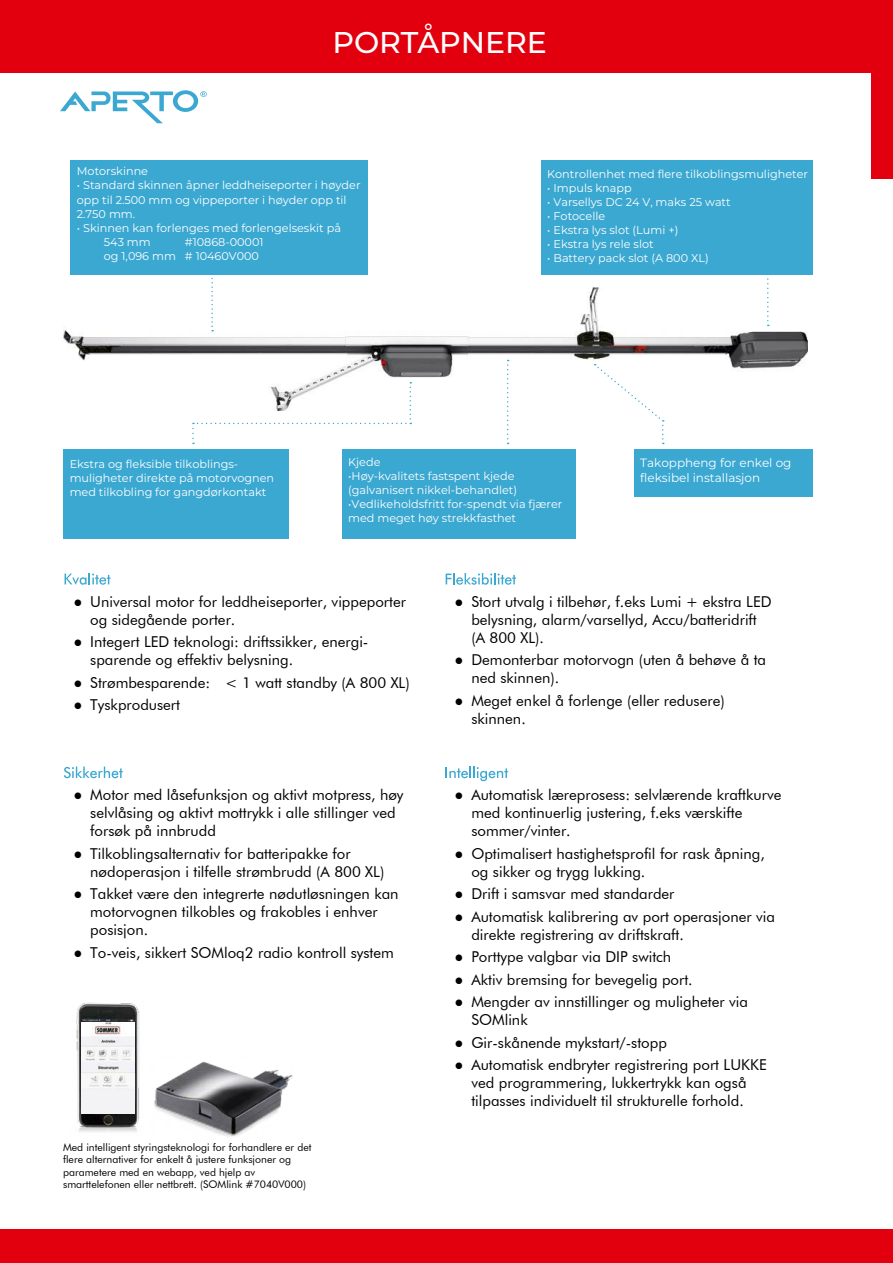
<style>
.page{position:relative;width:893px;height:1263px;background:#fff}
.page>*{position:absolute;margin:0;border:0;box-sizing:border-box;transform-origin:0 0}
.t1{font:500 30px "Montserrat";color:#fff}
.t2{font:15px/18px "Futura BT";color:#000}
.t3{font:12px/15px "Montserrat";color:#fff}
.t4{font:11.25px/14.1px "Montserrat";color:#fff}
.t5{font:10.5px/12.6px "Futura BT";color:#000}
.s1{font-family:"Times New Roman"}
</style>
<div class="page">
<div style="left:0;top:0;width:893px;height:72px;background:#e2000f"></div>
<div style="left:872px;top:0;width:21px;height:179px;background:#e2000f"></div>
<img style="left:63px;top:287px;width:744px;height:97px">
<img style="left:79px;top:1127px;width:58px;height:5px">
<img style="left:76px;top:1002px;width:64px;height:125px">
<img style="left:82px;top:1022px;width:52px;height:91px">
<img style="left:154px;top:1061px;width:139px;height:76px">
<div style="left:0;top:1229px;width:893px;height:34px;background:#e2000f"></div>
<div style="left:63px;top:450px;width:226px;height:89px;background:#3ba8d2"></div>
<div style="left:342px;top:450px;width:234px;height:89px;background:#3ba8d2"></div>
<svg style="left:65px;top:573px;width:46px;height:12px"></svg>
<div style="left:71px;top:160px;width:297px;height:115px;background:#3ba8d2"></div>
<div style="left:634px;top:450px;width:178px;height:47px;background:#3ba8d2"></div>
<div style="left:541px;top:160px;width:271px;height:115px;background:#3ba8d2"></div>
<svg style="left:64px;top:766px;width:59px;height:12px"></svg>
<svg style="left:446px;top:573px;width:70px;height:12px"></svg>
<svg style="left:446px;top:766px;width:62px;height:15px"></svg>
<svg style="left:211px;top:277px;width:2px;height:54px"></svg>
<svg style="left:767px;top:278px;width:2px;height:48px"></svg>
<svg style="left:192px;top:382px;width:219px;height:62px"></svg>
<svg style="left:507px;top:360px;width:2px;height:84px"></svg>
<svg style="left:595px;top:364px;width:69px;height:80px"></svg>
<svg style="left:60px;top:90px;width:147px;height:33px"></svg>
<h1 class="t1" style="left:332px;top:24px;width:216px">PORTÅPNERE</h1>
<p class="t4" style="left:77px;top:164px;width:73px">Motorskinne</p>
<p class="t4" style="left:77px;top:178px;width:285px">• Standard skinnen åpner leddheiseporter i høyder opp til 2.500 mm og vippeporter i høyder opp til<br>2.750 mm.</p>
<p class="t4" style="left:104px;top:221px;width:239px;text-indent:-27px">• Skinnen kan forlenges med forlengelseskit på<br>543 mm</p>
<p class="t4" style="left:104px;top:235px;width:161px;text-indent:81px">#10868-00001 og 1,096 mm # 10460V000</p>
<p class="t4" style="left:547px;top:166px;width:262px">Kontrollenhet med flere tilkoblingsmuligheter</p>
<p class="t4" style="left:547px;top:180px;width:86px">• Impuls knapp</p>
<p class="t4" style="left:547px;top:195px;width:185px">• Varsellys DC 24 V, maks 25 watt</p>
<p class="t4" style="left:547px;top:209px;width:60px">• Fotocelle</p>
<p class="t4" style="left:547px;top:223px;width:133px">• Ekstra lys slot (Lumi +)</p>
<p class="t4" style="left:547px;top:237px;width:108px">• Ekstra lys rele slot</p>
<p class="t4" style="left:547px;top:251px;width:163px">• Battery pack slot (A 800 XL)</p>
<p class="t4" style="left:70px;top:457px;width:206px">Ekstra og fleksible tilkoblings&shy;muligheter direkte på motorvognen med tilkobling for gangdørkontakt</p>
<p class="t4" style="left:348px;top:455px;width:34px">Kjede</p>
<p class="t4" style="left:348px;top:469px;width:170px">•Høy-kvalitets fastspent kjede (galvanisert nikkel-behandlet)</p>
<p class="t4" style="left:348px;top:497px;width:216px">•Vedlikeholdsfritt for-spendt via fjærer med meget høy strekkfasthet</p>
<p class="t3" style="left:640px;top:455px;width:153px">Takoppheng for enkel og fleksibel installasjon</p>
<p class="t2" style="left:90px;top:594px;width:317px;text-indent:-17px"><span class="s1">●</span> Universal motor for leddheiseporter, vippeporter og sidegående porter.</p>
<p class="t2" style="left:90px;top:634px;width:280px;text-indent:-17px"><span class="s1">●</span> Integert LED teknologi: driftssikker, energi&shy;sparende og effektiv belysning.</p>
<p class="t2" style="left:73px;top:675px;width:338px"><span class="s1">●</span> Strømbesparende: &lt; 1 watt standby (A 800 XL)</p>
<p class="t2" style="left:73px;top:697px;width:108px"><span class="s1">●</span> Tyskprodusert</p>
<p class="t2" style="left:90px;top:787px;width:315px;text-indent:-17px"><span class="s1">●</span> Motor med låsefunksjon og aktivt motpress, høy selvlåsing og aktivt mottrykk i alle stillinger ved forsøk på innbrudd</p>
<p class="t2" style="left:90px;top:846px;width:296px;text-indent:-17px"><span class="s1">●</span> Tilkoblingsalternativ for batteripakke for nødoperasjon i tilfelle strømbrudd (A 800 XL)</p>
<p class="t2" style="left:90px;top:886px;width:310px;text-indent:-17px"><span class="s1">●</span> Takket være den integrerte nødutløsningen kan motorvognen tilkobles og frakobles i enhver posisjon.</p>
<p class="t2" style="left:73px;top:945px;width:322px"><span class="s1">●</span> To-veis, sikkert SOMloq2 radio kontroll system</p>
<p class="t5" style="left:63px;top:1141px;width:250px">Med intelligent styringsteknologi for forhandlere er det flere alternativer for enkelt å justere funksjoner og parametere med en webapp, ved hjelp av smarttelefonen eller nettbrett. (SOMlink #7040V000)</p>
<p class="t2" style="left:471px;top:594px;width:302px;text-indent:-17px"><span class="s1">●</span> Stort utvalg i tilbehør, f.eks Lumi + ekstra LED belysning, alarm/varsellyd, Accu/batteridrift (A 800 XL).</p>
<p class="t2" style="left:471px;top:652px;width:296px;text-indent:-17px"><span class="s1">●</span> Demonterbar motorvogn (uten å behøve å ta ned skinnen).</p>
<p class="t2" style="left:471px;top:693px;width:255px;text-indent:-17px"><span class="s1">●</span> Meget enkel å forlenge (eller redusere) skinnen.</p>
<p class="t2" style="left:471px;top:787px;width:312px;text-indent:-17px"><span class="s1">●</span> Automatisk læreprosess: selvlærende kraftkurve med kontinuerlig justering, f.eks værskifte sommer/vinter.</p>
<p class="t2" style="left:471px;top:846px;width:295px;text-indent:-17px"><span class="s1">●</span> Optimalisert hastighetsprofil for rask åpning, og sikker og trygg lukking.</p>
<p class="t2" style="left:454px;top:886px;width:222px"><span class="s1">●</span> Drift i samsvar med standarder</p>
<p class="t2" style="left:471px;top:909px;width:305px;text-indent:-17px"><span class="s1">●</span> Automatisk kalibrering av port operasjoner via direkte registrering av driftskraft.</p>
<p class="t2" style="left:454px;top:949px;width:218px"><span class="s1">●</span> Porttype valgbar via DIP switch</p>
<p class="t2" style="left:454px;top:972px;width:240px"><span class="s1">●</span> Aktiv bremsing for bevegelig port.</p>
<p class="t2" style="left:471px;top:994px;width:278px;text-indent:-17px"><span class="s1">●</span> Mengder av innstillinger og muligheter via<br>SOMlink</p>
<p class="t2" style="left:454px;top:1034px;width:214px"><span class="s1">●</span> Gir-skånende mykstart/-stopp</p>
<p class="t2" style="left:454px;top:1057px;width:314px;text-align:center"><span class="s1">●</span> Automatisk endbryter registrering port LUKKE ved programmering, lukkertrykk kan også tilpasses individuelt til strukturelle forhold.</p>
</div>
